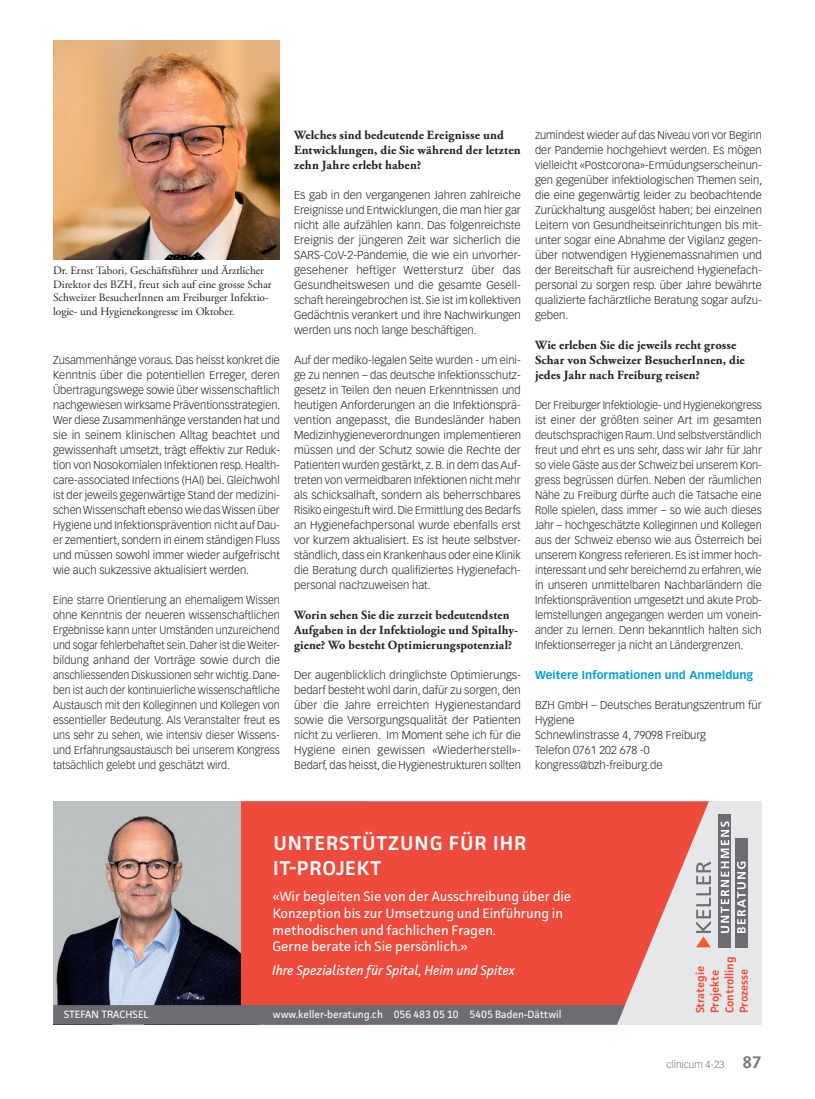
<style>
.page{position:relative;width:815px;height:1099px;background:#fff}
.page>*{position:absolute;margin:0;border:0;box-sizing:border-box;transform-origin:0 0}
.t1{font:600 20px/24.4px "Facit";letter-spacing:.045em;color:#fff}
.t2{font:13.75px/16.8px "Facit";letter-spacing:-.005em;color:#fff}
.t3{font:italic 13.75px "Facit";letter-spacing:-.005em;color:#fff}
.Interviewfragen_ohne_Abstand{font:700 12.5px/15px "Adobe Garamond Pro";letter-spacing:.01em;color:#231f20}
.t4{font:600 11.5px/14.6px "Facit";color:#ef4b3d}
.Lauftext{font:300 11.25px/15px "Vectora LT Std";color:#231f20;text-align:justify}
.Lauftext-2{font:300 11.25px/15px "Vectora LT Std";color:#231f20;text-align:justify;scale:.95 1}
.Legende{font:11.25px/13.5px "Adobe Garamond Pro";color:#231f20}
.ZT_GM{font:700 11.25px "Vectora LT Std";letter-spacing:.005em;color:#009fda}
.t5{font:10.62px "Facit";letter-spacing:-.005em;color:#fff}
.t6{font:300 10px "Vectora LT Std";color:#76787b}
.s1{font-weight:700;font-size:16.25px}
</style>
<div class="page">
<div style="left:53px;top:801px;width:709px;height:223px;background:#e6e7e9"></div>
<img style="left:53px;top:801px;width:188px;height:204px">
<svg style="left:241px;top:801px;width:468px;height:204px;background:#ee574a"></svg>
<svg style="left:696px;top:861px;width:15px;height:86px"></svg>
<svg style="left:719px;top:814px;width:12px;height:133px"></svg>
<svg style="left:721px;top:821px;width:8px;height:111px"></svg>
<div style="left:735px;top:837px;width:13px;height:110px;background:#6c6d70"></div>
<svg style="left:737px;top:861px;width:9px;height:71px"></svg>
<div style="left:53px;top:1005px;width:572px;height:19px;background:#6c6d70"></div>
<img style="left:53px;top:40px;width:227px;height:219px">
<p class="Legende" style="left:53px;top:264px;width:220px">Dr. Ernst Tabori, Geschäftsführer und Ärztlicher Direktor des BZH, freut sich auf eine grosse Schar Schweizer BesucherInnen am Freiburger Infektio&shy;logie- und Hygienekongresse im Oktober.</p>
<p class="Lauftext" style="left:53px;top:353px;width:229px">Zusammenhänge voraus. Das heisst konkret die Kenntnis über die potentiellen Erreger, deren Übertragungswege sowie über wissenschaftlich nachgewiesen wirksame Präventionsstrategien.<br>Wer diese Zusammenhänge verstanden hat und sie in seinem klinischen Alltag beachtet und gewissenhaft umsetzt, trägt effektiv zur Reduk&shy;tion von Nosokomialen Infektionen resp. Health&shy;care-associated Infections (HAI) bei. Gleichwohl ist der jeweils gegenwärtige Stand der medizini&shy;schen Wissenschaft ebenso wie das Wissen über Hygiene und Infektionsprävention nicht auf Dau&shy;er zementiert, sondern in einem ständigen Fluss und müssen sowohl immer wieder aufgefrischt wie auch sukzessive aktualisiert werden.</p>
<p class="Lauftext" style="left:53px;top:593px;width:228px">Eine starre Orientierung an ehemaligem Wissen ohne Kenntnis der neueren wissenschaftlichen Ergebnisse kann unter Umständen unzureichend und sogar fehlerbehaftet sein. Daher ist die Weiter&shy;bildung anhand der Vorträge sowie durch die anschliessenden Diskussionen sehr wichtig. Dane&shy;ben ist auch der kontinuierliche wissenschaftliche Austausch mit den Kolleginnen und Kollegen von essentieller Bedeutung. Als Veranstalter freut es uns sehr zu sehen, wie intensiv dieser Wissens&shy;und Erfahrungsaustausch bei unserem Kongress tatsächlich gelebt und geschätzt wird.</p>
<p class="Interviewfragen_ohne_Abstand" style="left:294px;top:128px;width:228px">Welches sind bedeutende Ereignisse und<br>Entwicklungen, die Sie während der letzten zehn Jahre erlebt haben?</p>
<p class="Lauftext" style="left:294px;top:188px;width:228px">Es gab in den vergangenen Jahren zahlreiche Ereignisse und Entwicklungen, die man hier gar nicht alle aufzählen kann. Das folgenreichste Ereignis der jüngeren Zeit war sicherlich die SARS-CoV-2-Pandemie, die wie ein unvorher&shy;gesehener heftiger Wettersturz über das Gesundheitswesen und die gesamte Gesell&shy;schaft hereingebrochen ist. Sie ist im kollektiven Gedächtnis verankert und ihre Nachwirkungen werden uns noch lange beschäftigen.</p>
<p class="Lauftext" style="left:294px;top:353px;width:228px">Auf der mediko-legalen Seite wurden - um eini&shy;ge zu nennen – das deutsche Infektionsschutz&shy;gesetz in Teilen den neuen Erkenntnissen und heutigen Anforderungen an die Infektionsprä&shy;vention angepasst, die Bundesländer haben Medizinhygieneverordnungen implementieren müssen und der Schutz sowie die Rechte der Patienten wurden gestärkt, z. B. in dem das Auf&shy;treten von vermeidbaren Infektionen nicht mehr als schicksalhaft, sondern als beherrschbares Risiko eingestuft wird. Die Ermittlung des Bedarfs an Hygienefachpersonal wurde ebenfalls erst vor kurzem aktualisiert. Es ist heute selbstver&shy;ständlich, dass ein Krankenhaus oder eine Klinik die Beratung durch qualifiziertes Hygienefach&shy;personal nachzuweisen hat.</p>
<p class="Interviewfragen_ohne_Abstand" style="left:294px;top:608px;width:225px">Worin sehen Sie die zurzeit bedeutendsten<br>Aufgaben in der Infektiologie und Spitalhy&shy;giene? Wo besteht Optimierungspotenzial?</p>
<p class="Lauftext" style="left:294px;top:668px;width:228px">Der augenblicklich dringlichste Optimierungs&shy;bedarf besteht wohl darin, dafür zu sorgen, den über die Jahre erreichten Hygienestandard sowie die Versorgungsqualität der Patienten nicht zu verlieren. Im Moment sehe ich für die Hygiene einen gewissen «Wiederherstell»- Bedarf, das heisst, die Hygienestrukturen sollten</p>
<p class="Lauftext" style="left:535px;top:128px;width:229px">zumindest wieder auf das Niveau von vor Beginn der Pandemie hochgehievt werden. Es mögen vielleicht «Postcorona»-Ermüdungserscheinun&shy;gen gegenüber infektiologischen Themen sein, die eine gegenwärtig leider zu beobachtende Zurückhaltung ausgelöst haben; bei einzelnen Leitern von Gesundheitseinrichtungen bis mit&shy;unter sogar eine Abnahme der Vigilanz gegen&shy;über notwendigen Hygienemassnahmen und der Bereitschaft für ausreichend Hygienefach&shy;personal zu sorgen resp. über Jahre bewährte qualizierte fachärztliche Beratung sogar aufzu&shy;geben.</p>
<p class="Interviewfragen_ohne_Abstand" style="left:535px;top:338px;width:211px">Wie erleben Sie die jeweils recht grosse<br>Schar von Schweizer BesucherInnen, die jedes Jahr nach Freiburg reisen?</p>
<p class="Lauftext-2" style="left:535px;top:398px;width:240px">Der Freiburger Infektiologie- und Hygienekongress ist einer der größten seiner Art im gesamten deutschsprachigen Raum. Und selbstverständlich freut und ehrt es uns sehr, dass wir Jahr für Jahr so viele Gäste aus der Schweiz bei unserem Kon&shy;gress begrüssen dürfen. Neben der räumlichen Nähe zu Freiburg dürfte auch die Tatsache eine Rolle spielen, dass immer – so wie auch dieses Jahr – hochgeschätzte Kolleginnen und Kollegen aus der Schweiz ebenso wie aus Österreich bei unserem Kongress referieren. Es ist immer hoch&shy;interessant und sehr bereichernd zu erfahren, wie in unseren unmittelbaren Nachbarländern die Infektionsprävention umgesetzt und akute Prob&shy;lemstellungen angegangen werden um vonein&shy;ander zu lernen. Denn bekanntlich halten sich Infektionserreger ja nicht an Ländergrenzen.</p>
<p class="ZT_GM" style="left:535px;top:668px;width:220px">Weitere Informationen und Anmeldung</p>
<p class="Lauftext" style="left:535px;top:698px;width:228px">BZH GmbH – Deutsches Beratungszentrum für<br>Hygiene</p>
<p class="Lauftext" style="left:535px;top:728px;width:173px">Schnewlinstrasse 4, 79098 Freiburg</p>
<p class="Lauftext" style="left:535px;top:743px;width:116px">Telefon 0761 202 678 -0</p>
<p class="Lauftext" style="left:535px;top:758px;width:129px">kongress@bzh-freiburg.de</p>
<p class="t1" style="left:273px;top:830px;width:255px">UNTERSTÜTZUNG FÜR IHR<br>IT-PROJEKT</p>
<p class="t2" style="left:272px;top:887px;width:300px">«Wir begleiten Sie von der Ausschreibung über die Konzeption bis zur Umsetzung und Einführung in methodischen und fachlichen Fragen.<br>Gerne berate ich Sie persönlich.»</p>
<p class="t3" style="left:272px;top:961px;width:244px">Ihre Spezialisten für Spital, Heim und Spitex</p>
<p class="t4" style="left:693px;top:1013px;width:58px;rotate:-90deg">STRATEGIE<br>PROJEKTE<br>CONTROLLING<br>PROZESSE</p>
<p class="t5" style="left:64px;top:1007px;width:87px">STEFAN TRACHSEL</p>
<p class="t5" style="left:273px;top:1007px;width:290px">www.keller-beratung.ch 056 483 05 10 5405 Baden-Dättwil</p>
<p class="t6" style="left:667px;top:1058px;width:97px">clinicum 4-23 <span class="s1">87</span></p>
</div>
